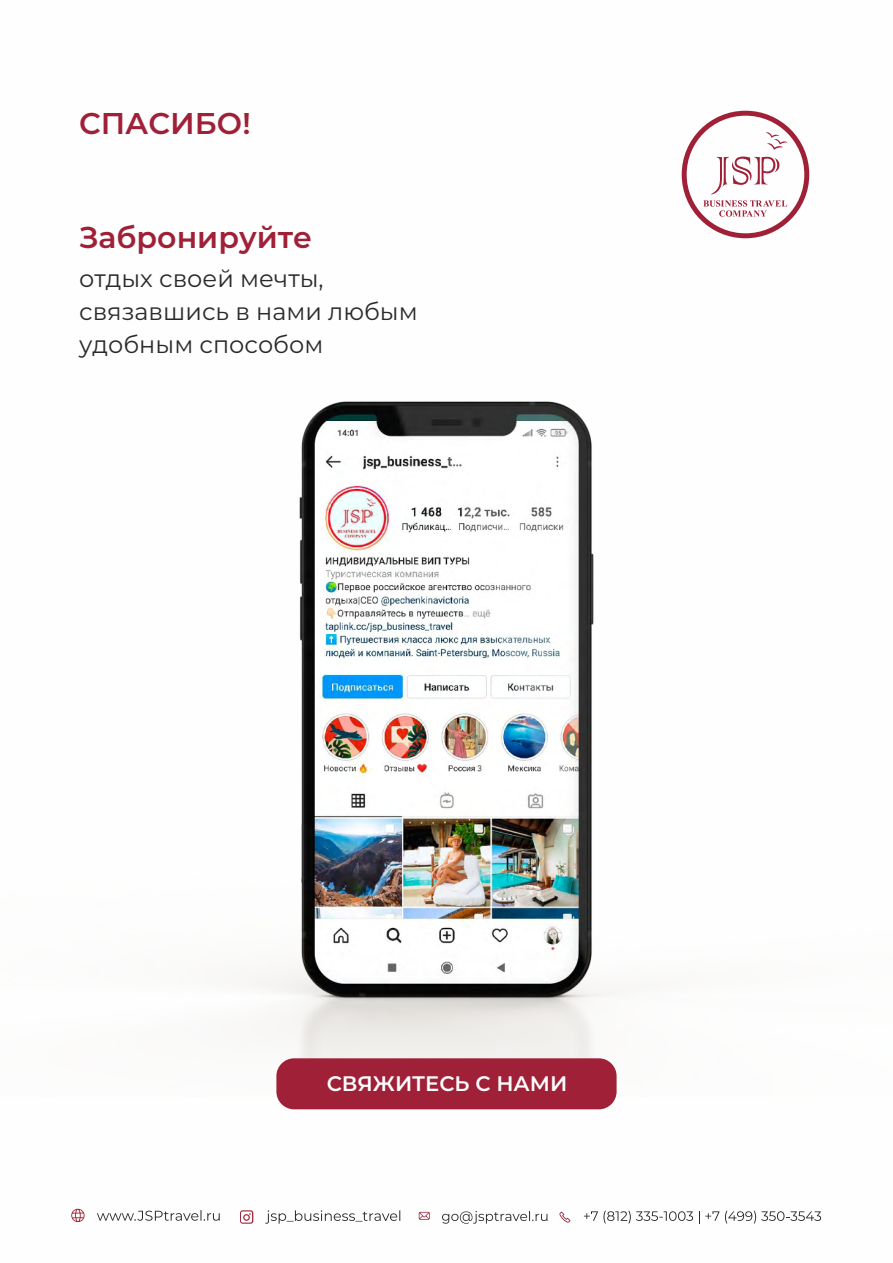
<style>
.page{position:relative;width:893px;height:1263px;background:#fff}
.page>*{position:absolute;margin:0;border:0;box-sizing:border-box;transform-origin:0 0}
.t1{font:600 30px "Montserrat";color:#9f2037}
.t2{font:24px/33.2px "Montserrat";color:#2b2a29}
.t3{font:600 21px "Montserrat";color:#fefefe}
</style>
<div class="page">
<img style="left:252px;top:401px;width:367px;height:695px">
<svg style="left:265px;top:1210px;width:135px;height:14px"></svg>
<div style="left:240px;top:1210px;width:13px;height:14px;border:2px solid #9f2037;border-radius:2px"></div>
<div style="left:241px;top:1211px;width:11px;height:11px;background:#fefefe;border-radius:2px"></div>
<svg style="left:243px;top:1213px;width:8px;height:8px"></svg>
<svg style="left:71px;top:1209px;width:14px;height:13px"></svg>
<svg style="left:97px;top:1210px;width:123px;height:11px"></svg>
<svg style="left:442px;top:1211px;width:105px;height:13px"></svg>
<svg style="left:419px;top:1212px;width:11px;height:8px"></svg>
<svg style="left:584px;top:1211px;width:109px;height:12px"></svg>
<svg style="left:699px;top:1211px;width:122px;height:13px"></svg>
<svg style="left:559px;top:1211px;width:11px;height:11px"></svg>
<div style="left:276px;top:1058px;width:341px;height:51px;background:#9f2037;border-radius:18px"></div>
<svg style="left:682px;top:111px;width:127px;height:127px"></svg>
<p class="t1" style="left:79px;top:105px;width:173px">СПАСИБО!</p>
<p class="t1" style="left:79px;top:219px;width:235px">Забронируйте</p>
<p class="t2" style="left:79px;top:262px;width:340px">отдых своей мечты, связавшись в нами любым удобным способом</p>
<p class="t3" style="left:327px;top:1071px;width:242px">СВЯЖИТЕСЬ С НАМИ</p>
</div>
